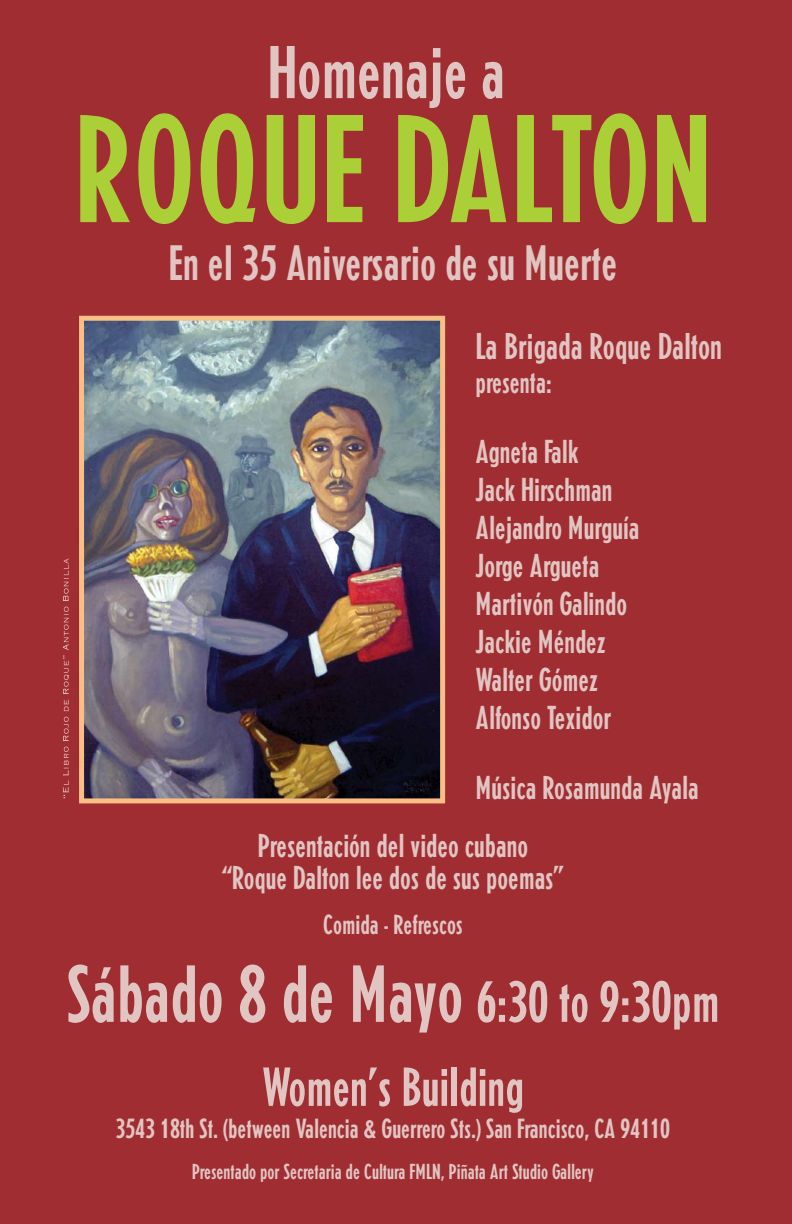
<style>
.page{position:relative;width:792px;height:1224px;background:#a02d31}
.page>*{position:absolute;margin:0;border:0;box-sizing:border-box;transform-origin:0 0}
.t1{font:148px "Cg Erbar Md Cd";color:#abd037}
.t2{font:78px "Cg Erbar Md Cd";color:#e1c5c3}
.t3{font:72px "Cg Erbar Md Cd";color:#e1c5c3}
.t4{font:53px "Cg Erbar Md Cd";color:#e1c5c3}
.t5{font:48px "Cg Erbar Md Cd";color:#e1c5c3}
.t6{font:36px "Cg Erbar Md Cd";color:#e1c5c3}
.t7{font:32px/38px "Cg Erbar Md Cd";color:#e1c5c3}
.t8{font:30px "Cg Erbar Md Cd";color:#e1c5c3}
.t9{font:26.8px "Cg Erbar Md Cd";color:#e1c5c3}
.t10{font:21px "Cg Erbar Md Cd";color:#e1c5c3}
.s1{font-size:56px}
</style>
<div class="page">
<img style="left:85px;top:322px;width:354px;height:475px">
<div style="left:79px;top:316px;width:366px;height:487px;border:5px solid #fabe87"></div>
<svg style="left:63px;top:747px;width:6px;height:51px"></svg>
<svg style="left:63px;top:717px;width:6px;height:24px"></svg>
<svg style="left:64px;top:700px;width:5px;height:11px"></svg>
<svg style="left:63px;top:607px;width:6px;height:87px"></svg>
<svg style="left:63px;top:558px;width:6px;height:43px"></svg>
<h3 class="t3" style="left:268px;top:30px;width:239px">Homenaje a</h3>
<h1 class="t1" style="left:75px;top:82px;width:638px">ROQUE DALTON</h1>
<h3 class="t5" style="left:169px;top:235px;width:450px">En el 35 Aniversario de su Muerte</h3>
<p class="t6" style="left:476px;top:325px;width:248px">La Brigada Roque Dalton</p>
<p class="t8" style="left:476px;top:365px;width:78px">presenta:</p>
<p class="t7" style="left:476px;top:433px;width:166px">Agneta Falk<br>Jack Hirschman<br>Alejandro Murguía<br>Jorge Argueta<br>Martivón Galindo<br>Jackie Méndez<br>Walter Gómez<br>Alfonso Texidor</p>
<p class="t7" style="left:258px;top:759px;width:443px;line-height:57.6px;text-indent:218px">Música Rosamunda Ayala<br>Presentación del video cubano</p>
<p class="t7" style="left:221px;top:859px;width:344px">“Roque Dalton lee dos de sus poemas”</p>
<p class="t9" style="left:323px;top:908px;width:142px">Comida - Refrescos</p>
<h2 class="t2" style="left:66px;top:948px;width:655px">Sábado 8 de Mayo <span class="s1">6:30 to 9:30pm</span></h2>
<h3 class="t4" style="left:262px;top:1056px;width:263px">Women’s Building</h3>
<p class="t9" style="left:116px;top:1113px;width:556px">3543 18th St. (between Valencia &amp; Guerrero Sts.) San Francisco, CA 94110</p>
<p class="t10" style="left:192px;top:1159px;width:404px">Presentado por Secretaria de Cultura FMLN, Piñata Art Studio Gallery</p>
</div>
